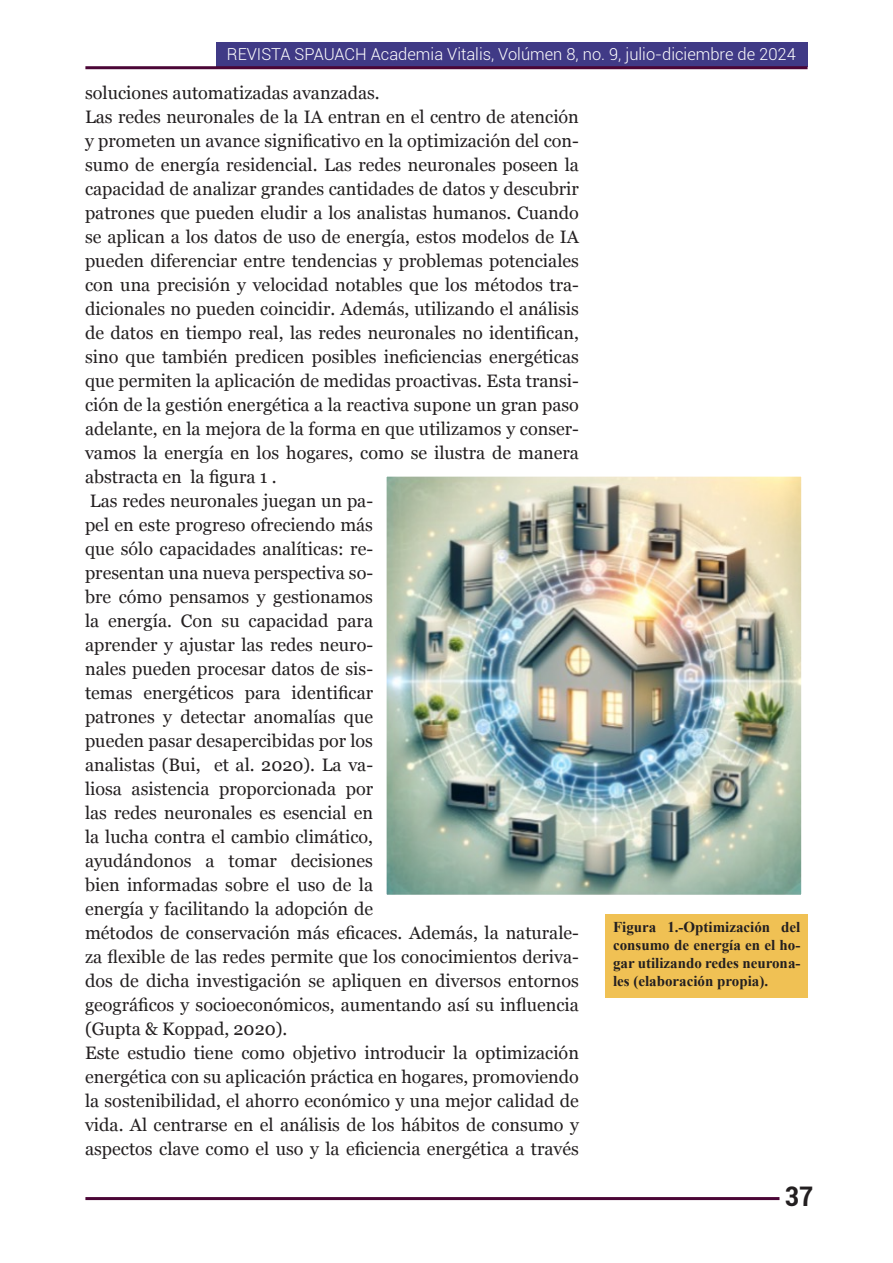
<style>
.page{position:relative;width:893px;height:1263px;background:#fff}
.page>*{position:absolute;margin:0;border:0;box-sizing:border-box;transform-origin:0 0}
.t1{font:700 condensed 27px "Roboto";color:#231f20}
.parrafo{font:18px/24px "Georgia";color:#231f20;text-align:justify}
.t2{font:300 16.5px "Roboto";color:#fff}
.pie_de_foto{font:700 15px/18px "Times New Roman";color:#231f20;text-align:justify}
</style>
<div class="page">
<div style="left:216px;top:43px;width:591px;height:24px;background:#403a86"></div>
<div style="left:85px;top:66px;width:722px;height:3px;background:#403a86;border:2px solid #4b0636"></div>
<div style="left:85px;top:1197px;width:694px;height:3px;background:#403a86;border:2px solid #4b0636"></div>
<img style="left:388px;top:478px;width:412px;height:415px">
<div style="left:373px;top:463px;width:442px;height:445px;border:14px solid #fff"></div>
<div style="left:605px;top:914px;width:202px;height:84px;background:#f0c154"></div>
<p class="t2" style="left:227px;top:42px;width:570px">REVISTA SPAUACH Academia Vitalis, Volúmen 8, no. 9, julio-diciembre de 2024</p>
<p class="parrafo" style="left:85px;top:80px;width:296px">soluciones automatizadas avanzadas.</p>
<p class="parrafo" style="left:85px;top:104px;width:495px">Las redes neuronales de la IA entran en el centro de atención y prometen un avance significativo en la optimización del con&shy;sumo de energía residencial. Las redes neuronales poseen la capacidad de analizar grandes cantidades de datos y descubrir patrones que pueden eludir a los analistas humanos. Cuando se aplican a los datos de uso de energía, estos modelos de IA pueden diferenciar entre tendencias y problemas potenciales con una precisión y velocidad notables que los métodos tra&shy;dicionales no pueden coincidir. Además, utilizando el análisis de datos en tiempo real, las redes neuronales no identifican, sino que también predicen posibles ineficiencias energéticas que permiten la aplicación de medidas proactivas. Esta transi&shy;ción de la gestión energética a la reactiva supone un gran paso adelante, en la mejora de la forma en que utilizamos y conser&shy;vamos la energía en los hogares, como se ilustra de manera abstracta en la figura 1 .</p>
<p class="parrafo" style="left:85px;top:488px;width:495px;text-align:left">Las redes neuronales juegan un pa-<br>pel en este progreso ofreciendo más<br>que sólo capacidades analíticas: re-<br>presentan una nueva perspectiva so-<br>bre cómo pensamos y gestionamos<br>la energía. Con su capacidad para<br>aprender y ajustar las redes neuro-<br>nales pueden procesar datos de sis-<br>temas energéticos para identificar<br>patrones y detectar anomalías que<br>pueden pasar desapercibidas por los<br>analistas (Bui, et al. 2020). La va-<br>liosa asistencia proporcionada por<br>las redes neuronales es esencial en<br>la lucha contra el cambio climático,<br>ayudándonos a tomar decisiones<br>bien informadas sobre el uso de la<br>energía y facilitando la adopción de<br>métodos de conservación más eficaces. Además, la naturale&shy;za flexible de las redes permite que los conocimientos deriva&shy;dos de dicha investigación se apliquen en diversos entornos geográficos y socioeconómicos, aumentando así su influencia (Gupta &amp; Koppad, 2020).</p>
<p class="parrafo" style="left:85px;top:1040px;width:495px">Este estudio tiene como objetivo introducir la optimización energética con su aplicación práctica en hogares, promoviendo la sostenibilidad, el ahorro económico y una mejor calidad de vida. Al centrarse en el análisis de los hábitos de consumo y aspectos clave como el uso y la eficiencia energética a través</p>
<p class="pie_de_foto" style="left:613px;top:918px;width:189px">Figura 1.-Optimización del consumo de energía en el ho&shy;gar utilizando redes neurona&shy;les (elaboración propia).</p>
<h1 class="t1" style="left:785px;top:1177px;width:30px">37</h1>
</div>
